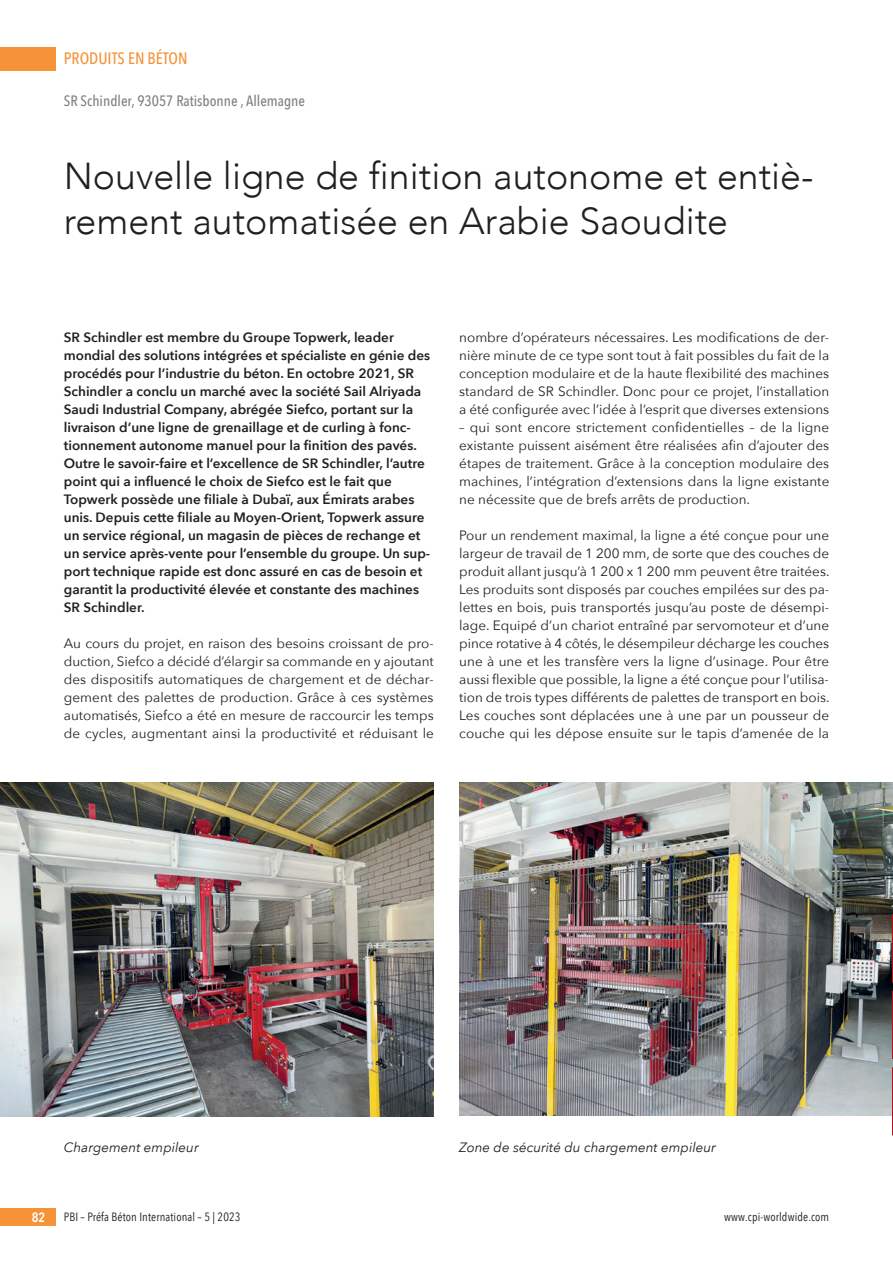
<style>
.page{position:relative;width:893px;height:1263px;background:#fff}
.page>*{position:absolute;margin:0;border:0;box-sizing:border-box;transform-origin:0 0}
.t1{font:300 37.5px/45px "Avenir";color:#231f20}
.t2{font:500 16.5px "Avenir Next Condensed";color:#f69238}
.t3{font:500 15px "Avenir Next Condensed";color:#808285}
.t4{font:13.5px/18px "Avenir Next";letter-spacing:.005em;color:#231f20;text-align:justify}
.t5{font:600 13.5px/18px "Avenir Next";color:#231f20}
.t6{font:italic 13.5px "Avenir Next";color:#231f20}
.t7{font:600 13.5px "Avenir Next Condensed";color:#fff}
.t8{font:12px "Avenir Next Condensed";letter-spacing:.01em;color:#231f20}
</style>
<div class="page">
<div style="left:0;top:47px;width:55px;height:23px;background:#f69238"></div>
<div style="left:0;top:1208px;width:55px;height:18px;background:#f69238"></div>
<img style="left:0;top:782px;width:434px;height:334px">
<img style="left:459px;top:782px;width:433px;height:334px">
<svg style="left:892px;top:914px;width:1px;height:68px"></svg>
<svg style="left:892px;top:991px;width:1px;height:68px"></svg>
<svg style="left:892px;top:1067px;width:1px;height:68px"></svg>
<p class="t2" style="left:64px;top:49px;width:125px">PRODUITS EN BÉTON</p>
<p class="t3" style="left:64px;top:92px;width:243px">SR Schindler, 93057 Ratisbonne , Allemagne</p>
<h1 class="t1" style="left:64px;top:153px;width:751px">Nouvelle ligne de finition autonome et entiè&shy;rement automatisée en Arabie Saoudite</h1>
<p class="t5" style="left:64px;top:328px;width:368px">SR Schindler est membre du Groupe Topwerk, leader mondial des solutions intégrées et spécialiste en génie des procédés pour l’industrie du béton. En octobre 2021, SR Schindler a conclu un marché avec la société Sail Alriyada Saudi Industrial Company, abrégée Siefco, portant sur la livraison d’une ligne de grenaillage et de curling à fonc&shy;tionnement autonome manuel pour la finition des pavés.<br>Outre le savoir-faire et l’excellence de SR Schindler, l’autre point qui a influencé le choix de Siefco est le fait que Topwerk possède une filiale à Dubaï, aux Émirats arabes unis. Depuis cette filiale au Moyen-Orient, Topwerk assure un service régional, un magasin de pièces de rechange et un service après-vente pour l’ensemble du groupe. Un sup&shy;port technique rapide est donc assuré en cas de besoin et garantit la productivité élevée et constante des machines SR Schindler.</p>
<p class="t4" style="left:64px;top:634px;width:372px">Au cours du projet, en raison des besoins croissant de pro&shy;duction, Siefco a décidé d’élargir sa commande en y ajoutant des dispositifs automatiques de chargement et de déchar&shy;gement des palettes de production. Grâce à ces systèmes automatisés, Siefco a été en mesure de raccourcir les temps de cycles, augmentant ainsi la productivité et réduisant le</p>
<p class="t4" style="left:459px;top:328px;width:371px">nombre d’opérateurs nécessaires. Les modifications de der&shy;nière minute de ce type sont tout à fait possibles du fait de la conception modulaire et de la haute flexibilité des machines standard de SR Schindler. Donc pour ce projet, l’installation a été configurée avec l’idée à l’esprit que diverses extensions</p>
<p class="t4" style="left:459px;top:418px;width:372px">– qui sont encore strictement confidentielles – de la ligne existante puissent aisément être réalisées afin d’ajouter des étapes de traitement. Grâce à la conception modulaire des machines, l’intégration d’extensions dans la ligne existante ne nécessite que de brefs arrêts de production.</p>
<p class="t4" style="left:459px;top:526px;width:372px">Pour un rendement maximal, la ligne a été conçue pour une largeur de travail de 1 200 mm, de sorte que des couches de produit allant jusqu’à 1 200 x 1 200 mm peuvent être traitées.<br>Les produits sont disposés par couches empilées sur des pa&shy;lettes en bois, puis transportés jusqu’au poste de désempi&shy;lage. Equipé d’un chariot entraîné par servomoteur et d’une pince rotative à 4 côtés, le désempileur décharge les couches une à une et les transfère vers la ligne d’usinage. Pour être aussi flexible que possible, la ligne a été conçue pour l’utilisa&shy;tion de trois types différents de palettes de transport en bois.<br>Les couches sont déplacées une à une par un pousseur de couche qui les dépose ensuite sur le tapis d’amenée de la</p>
<p class="t6" style="left:64px;top:1136px;width:136px">Chargement empileur</p>
<p class="t6" style="left:459px;top:1136px;width:258px">Zone de sécurité du chargement empileur</p>
<p class="t7" style="left:32px;top:1206px;width:15px">82</p>
<p class="t8" style="left:64px;top:1207px;width:178px">PBI – Préfa Béton International – 5 | 2023</p>
<p class="t8" style="left:724px;top:1207px;width:107px">www.cpi-worldwide.com</p>
</div>
